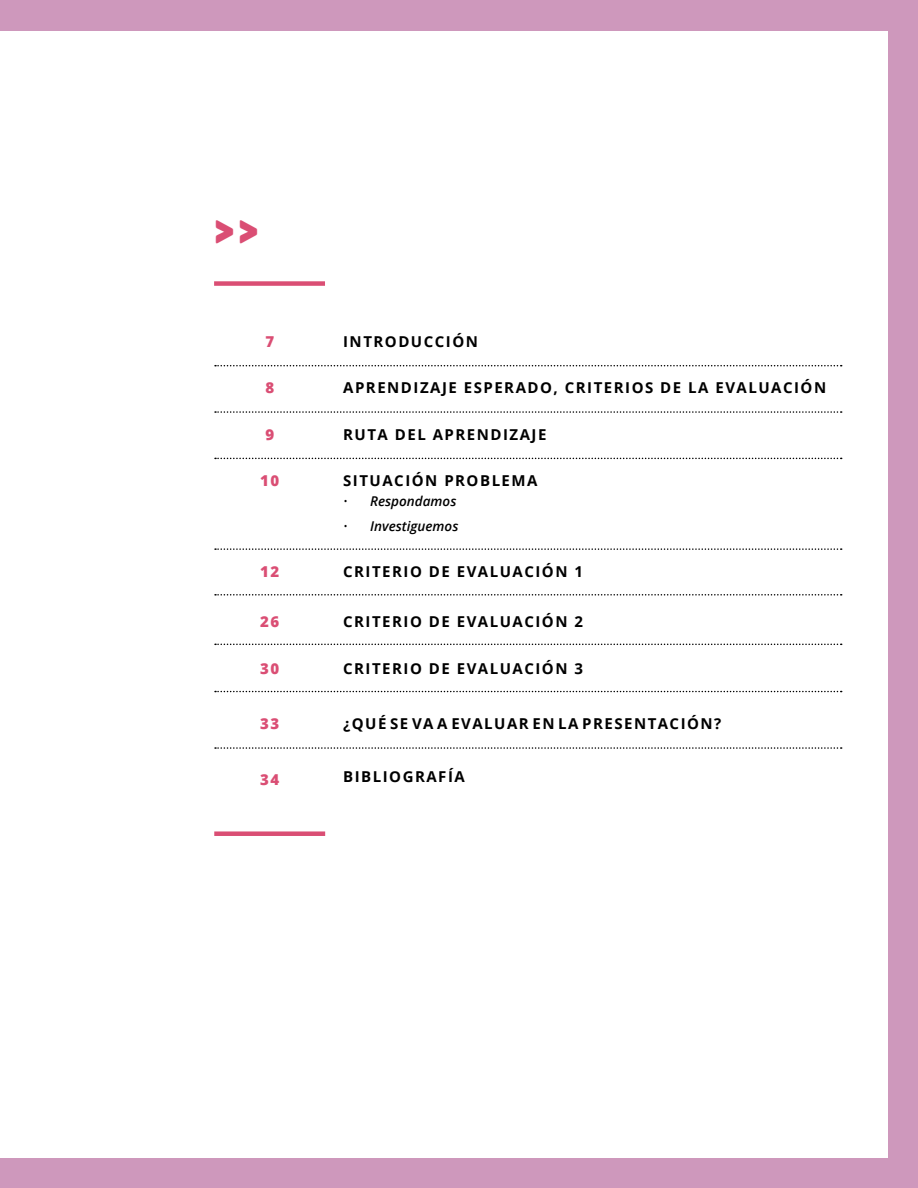
<style>
.page{position:relative;width:918px;height:1188px;background:#fff}
.page>*{position:absolute;margin:0;border:0;box-sizing:border-box;transform-origin:0 0}
.t1{font:40.5px "Panton Black Caps";color:#da4e74}
.t2{font:700 15px "Open Sans";letter-spacing:.1em;color:#000}
.t3{font:800 15px "Open Sans";letter-spacing:.1em;color:#da4e74}
.t4{font:italic 600 13.5px "Open Sans";color:#000}
.s1{font-weight:300;font-style:normal}
</style>
<div class="page">
<div style="left:0;top:0;width:917px;height:30px;background:#ce98bc"></div>
<div style="left:889px;top:1px;width:29px;height:1187px;background:#ce98bc"></div>
<div style="left:0;top:1159px;width:917px;height:29px;background:#ce98bc"></div>
<div style="left:214px;top:831px;width:111px;height:5px;background:#da4e74"></div>
<div style="left:214px;top:281px;width:111px;height:5px;background:#da4e74"></div>
<svg style="left:215px;top:365px;width:627px;height:1px"></svg>
<svg style="left:215px;top:411px;width:627px;height:2px"></svg>
<svg style="left:215px;top:458px;width:627px;height:1px"></svg>
<svg style="left:215px;top:747px;width:627px;height:2px"></svg>
<svg style="left:215px;top:548px;width:627px;height:2px"></svg>
<svg style="left:215px;top:594px;width:627px;height:2px"></svg>
<svg style="left:215px;top:644px;width:627px;height:1px"></svg>
<svg style="left:215px;top:691px;width:627px;height:1px"></svg>
<h1 class="t1" style="left:214px;top:205px;width:45px">&gt;&gt;</h1>
<p class="t3" style="left:265px;top:330px;width:10px">7</p>
<p class="t3" style="left:265px;top:376px;width:10px">8</p>
<p class="t3" style="left:265px;top:423px;width:10px">9</p>
<p class="t3" style="left:260px;top:469px;width:21px">10</p>
<p class="t3" style="left:260px;top:560px;width:21px">12</p>
<p class="t3" style="left:260px;top:610px;width:21px">26</p>
<p class="t3" style="left:260px;top:657px;width:21px">30</p>
<p class="t3" style="left:260px;top:712px;width:21px">33</p>
<p class="t3" style="left:260px;top:768px;width:21px">34</p>
<p class="t2" style="left:343px;top:331px;width:136px">INTRODUCCIÓN</p>
<p class="t2" style="left:343px;top:377px;width:485px">APRENDIZAJE ESPERADO, CRITERIOS DE LA EVALUACIÓN</p>
<p class="t2" style="left:343px;top:424px;width:205px">RUTA DEL APRENDIZAJE</p>
<p class="t2" style="left:343px;top:470px;width:196px">SITUACIÓN PROBLEMA</p>
<p class="t4" style="left:343px;top:492px;width:115px"><span class="s1">•</span> Respondamos</p>
<p class="t4" style="left:343px;top:517px;width:117px"><span class="s1">•</span> Investiguemos</p>
<p class="t2" style="left:343px;top:561px;width:241px">CRITERIO DE EVALUACIÓN 1</p>
<p class="t2" style="left:343px;top:611px;width:241px">CRITERIO DE EVALUACIÓN 2</p>
<p class="t2" style="left:343px;top:658px;width:241px">CRITERIO DE EVALUACIÓN 3</p>
<p class="t2" style="left:343px;top:713px;width:380px">¿QUÉ SE VA A EVALUAR EN LA PRESENTACIÓN?</p>
<p class="t2" style="left:343px;top:766px;width:123px">BIBLIOGRAFÍA</p>
</div>
